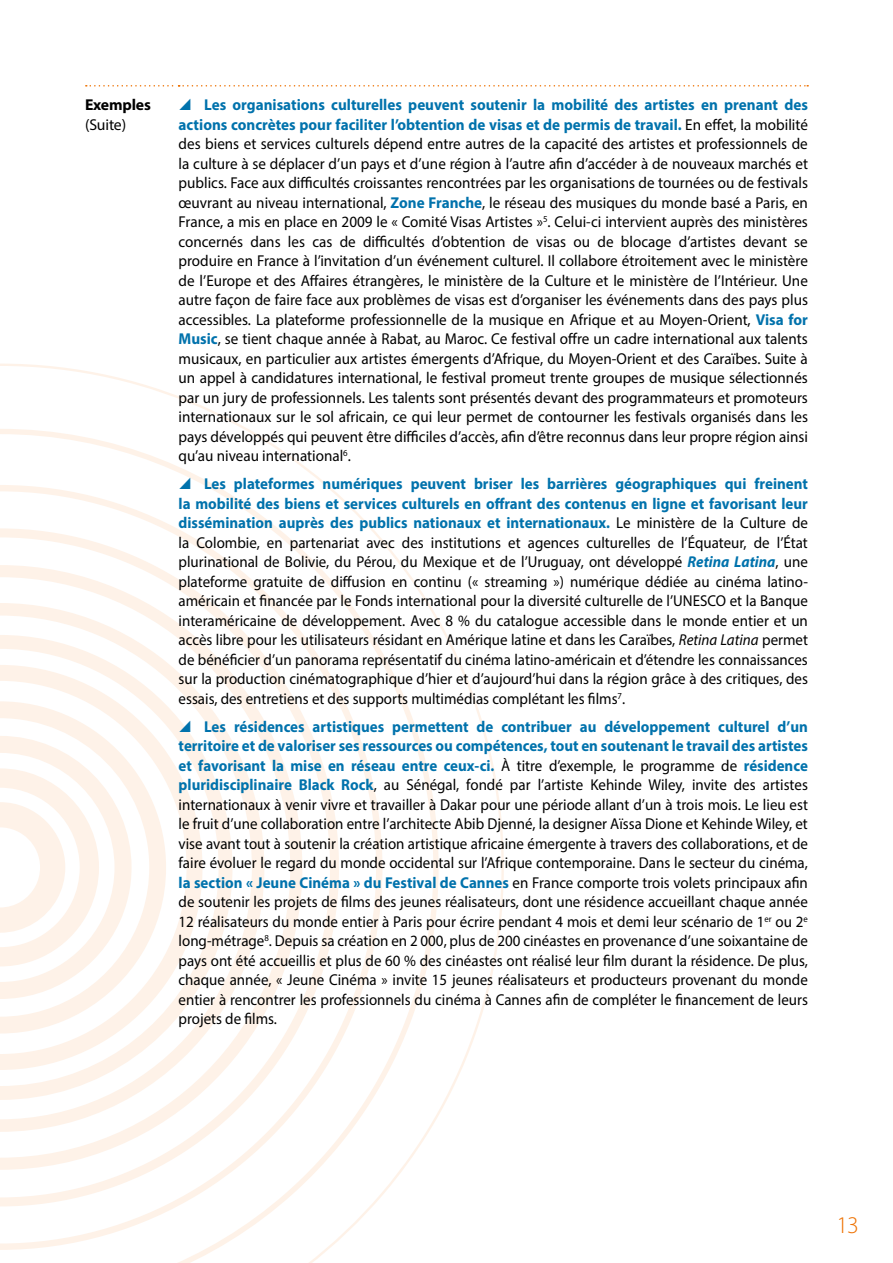
<style>
.page{position:relative;width:893px;height:1263px;background:#fff}
.page>*{position:absolute;margin:0;border:0;box-sizing:border-box;transform-origin:0 0}
.t1{font:300 24px "Myriad Pro";color:#ee7203}
.t2{font:15.75px/19.5px "Myriad Pro";color:#000;text-align:justify;scale:.95 1}
.t3{font:15.75px/19.5px "Myriad Pro";color:#000;text-align:justify;scale:.96 1}
.t4{font:700 15.75px "Myriad Pro";letter-spacing:-.01em;color:#000}
.t5{font:15.75px "Myriad Pro";color:#000}
.s1{font-weight:700;color:#0072ac}
.s2{font-weight:700;font-style:italic;color:#0072ac}
.s3{font-style:italic}
</style>
<div class="page">
<svg style="left:0;top:364px;width:504px;height:750px"></svg>
<svg style="left:0;top:429px;width:439px;height:834px"></svg>
<svg style="left:86px;top:85px;width:722px;height:2px"></svg>
<svg style="left:180px;top:478px;width:10px;height:11px"></svg>
<svg style="left:180px;top:720px;width:10px;height:12px"></svg>
<p class="t4" style="left:85px;top:95px;width:67px">Exemples</p>
<p class="t5" style="left:85px;top:115px;width:43px">(Suite)</p>
<p class="t3" style="left:179px;top:95px;width:657px;text-indent:26px"><span class="s1">Les organisations culturelles peuvent soutenir la mobilité des artistes en prenant des actions concrètes pour faciliter l’obtention de visas et de permis de travail.</span> En effet, la mobilité des biens et services culturels dépend entre autres de la capacité des artistes et professionnels de la culture à se déplacer d’un pays et d’une région à l’autre afin d’accéder à de nouveaux marchés et publics. Face aux difficultés croissantes rencontrées par les organisations de tournées ou de festivals œuvrant au niveau international, <span class="s1">Zone Franche</span>, le réseau des musiques du monde basé a Paris, en France, a mis en place en 2009 le « Comité Visas Artistes »<sup>5</sup>. Celui-ci intervient auprès des ministères concernés dans les cas de difficultés d’obtention de visas ou de blocage d’artistes devant se produire en France à l’invitation d’un événement culturel. Il collabore étroitement avec le ministère de l’Europe et des Affaires étrangères, le ministère de la Culture et le ministère de l’Intérieur. Une autre façon de faire face aux problèmes de visas est d’organiser les événements dans des pays plus accessibles. La plateforme professionnelle de la musique en Afrique et au Moyen-Orient, <span class="s1">Visa for Music</span>, se tient chaque année à Rabat, au Maroc. Ce festival offre un cadre international aux talents musicaux, en particulier aux artistes émergents d’Afrique, du Moyen-Orient et des Caraïbes. Suite à un appel à candidatures international, le festival promeut trente groupes de musique sélectionnés par un jury de professionnels. Les talents sont présentés devant des programmateurs et promoteurs internationaux sur le sol africain, ce qui leur permet de contourner les festivals organisés dans les pays développés qui peuvent être difficiles d’accès, afin d’être reconnus dans leur propre région ainsi qu’au niveau international<sup>6</sup>.</p>
<p class="t2" style="left:179px;top:474px;width:664px;text-indent:26px"><span class="s1">Les plateformes numériques peuvent briser les barrières géographiques qui freinent la mobilité des biens et services culturels en offrant des contenus en ligne et favorisant leur dissémination auprès des publics nationaux et internationaux.</span> Le ministère de la Culture de la Colombie, en partenariat avec des institutions et agences culturelles de l’Équateur, de l’État plurinational de Bolivie, du Pérou, du Mexique et de l’Uruguay, ont développé <span class="s2">Retina Latina</span>, une plateforme gratuite de diffusion en continu (« streaming ») numérique dédiée au cinéma latino&shy;américain et financée par le Fonds international pour la diversité culturelle de l’UNESCO et la Banque interaméricaine de développement. Avec 8 % du catalogue accessible dans le monde entier et un accès libre pour les utilisateurs résidant en Amérique latine et dans les Caraïbes, <span class="s3">Retina Latina</span> permet de bénéficier d’un panorama représentatif du cinéma latino-américain et d’étendre les connaissances sur la production cinématographique d’hier et d’aujourd’hui dans la région grâce à des critiques, des essais, des entretiens et des supports multimédias complétant les films<sup>7</sup>.</p>
<p class="t2" style="left:179px;top:717px;width:664px;text-indent:26px"><span class="s1">Les résidences artistiques permettent de contribuer au développement culturel d’un territoire et de valoriser ses ressources ou compétences, tout en soutenant le travail des artistes et favorisant la mise en réseau entre ceux-ci.</span> À titre d’exemple, le programme de <span class="s1">résidence pluridisciplinaire Black Rock</span>, au Sénégal, fondé par l’artiste Kehinde Wiley, invite des artistes internationaux à venir vivre et travailler à Dakar pour une période allant d’un à trois mois. Le lieu est le fruit d’une collaboration entre l’architecte Abib Djenné, la designer Aïssa Dione et Kehinde Wiley, et vise avant tout à soutenir la création artistique africaine émergente à travers des collaborations, et de faire évoluer le regard du monde occidental sur l’Afrique contemporaine. Dans le secteur du cinéma, <span class="s1">la section « Jeune Cinéma » du Festival de Cannes</span> en France comporte trois volets principaux afin de soutenir les projets de films des jeunes réalisateurs, dont une résidence accueillant chaque année 12 réalisateurs du monde entier à Paris pour écrire pendant 4 mois et demi leur scénario de 1<sup>er</sup> ou 2<sup>e </sup>long-métrage<sup>8</sup>. Depuis sa création en 2 000, plus de 200 cinéastes en provenance d’une soixantaine de pays ont été accueillis et plus de 60 % des cinéastes ont réalisé leur film durant la résidence. De plus, chaque année, « Jeune Cinéma » invite 15 jeunes réalisateurs et producteurs provenant du monde entier à rencontrer les professionnels du cinéma à Cannes afin de compléter le financement de leurs projets de films.</p>
<h1 class="t1" style="left:836px;top:1211px;width:24px">13</h1>
</div>
